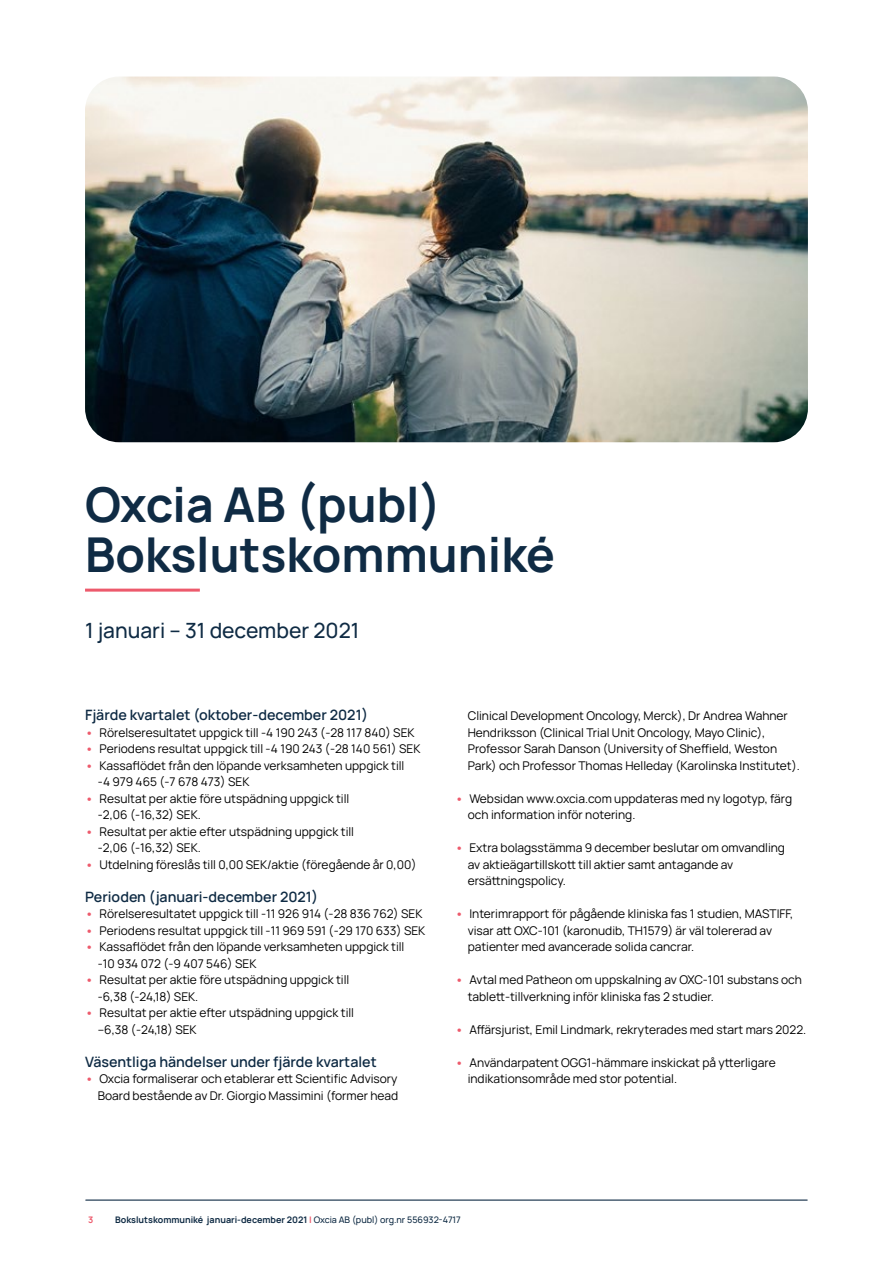
<style>
.page{position:relative;width:893px;height:1263px;background:#fff}
.page>*{position:absolute;margin:0;border:0;box-sizing:border-box;transform-origin:0 0}
.t1{font:700 48px/49.5px "Manrope";color:#0f2b44}
.Ingress{font:500 21px "Manrope";color:#0f2b44}
.t2{font:600 14.25px "Manrope";color:#0f2b44}
.t3{font:12px/16.5px "Manrope";color:#000}
.t4{font:700 9px "Manrope";color:#0f2b44}
.t5{font:700 9px "Manrope";color:#ed5a6c}
.s1{font-weight:700;color:#ed5a6c}
.s2{color:#ed5a6c}
.s3{font-weight:500}
</style>
<div class="page">
<hr style="left:86px;top:1199px;width:721px;height:2px;background:#0f2b44">
<hr style="left:85px;top:589px;width:115px;height:3px;background:#ed5a6c">
<img style="left:85px;top:77px;width:723px;height:365px">
<h1 class="t1" style="left:85px;top:478px;width:472px">Oxcia AB (publ)<br>Bokslutskommuniké</h1>
<p class="Ingress" style="left:85px;top:615px;width:276px">1 januari – 31 december 2021</p>
<h3 class="t2" style="left:85px;top:705px;width:284px">Fjärde kvartalet (oktober-december 2021)</h3>
<p class="t3" style="left:85px;top:723px;width:331px"><span class="s1">•</span> Rörelseresultatet uppgick till -4 190 243 (-28 117 840) SEK</p>
<p class="t3" style="left:85px;top:740px;width:337px"><span class="s1">•</span> Periodens resultat uppgick till -4 190 243 (-28 140 561) SEK</p>
<p class="t3" style="left:98px;top:756px;width:308px;text-indent:-13px"><span class="s1">•</span> Kassaflödet från den löpande verksamheten uppgick till -4 979 465 (-7 678 473) SEK</p>
<p class="t3" style="left:98px;top:789px;width:253px;text-indent:-13px"><span class="s1">•</span> Resultat per aktie före utspädning uppgick till -2,06 (-16,32) SEK.</p>
<p class="t3" style="left:98px;top:822px;width:258px;text-indent:-13px"><span class="s1">•</span> Resultat per aktie efter utspädning uppgick till -2,06 (-16,32) SEK.</p>
<p class="t3" style="left:85px;top:855px;width:333px"><span class="s1">•</span> Utdelning föreslås till 0,00 SEK/aktie (föregående år 0,00)</p>
<h3 class="t2" style="left:85px;top:886px;width:235px">Perioden (januari-december 2021)</h3>
<p class="t3" style="left:85px;top:905px;width:339px"><span class="s1">•</span> Rörelseresultatet uppgick till -11 926 914 (-28 836 762) SEK</p>
<p class="t3" style="left:85px;top:921px;width:342px"><span class="s1">•</span> Periodens resultat uppgick till -11 969 591 (-29 170 633) SEK</p>
<p class="t3" style="left:98px;top:938px;width:308px;text-indent:-13px"><span class="s1">•</span> Kassaflödet från den löpande verksamheten uppgick till -10 934 072 (-9 407 546) SEK</p>
<p class="t3" style="left:98px;top:971px;width:253px;text-indent:-13px"><span class="s1">•</span> Resultat per aktie före utspädning uppgick till -6,38 (-24,18) SEK.</p>
<p class="t3" style="left:98px;top:1004px;width:258px;text-indent:-13px"><span class="s1">•</span> Resultat per aktie efter utspädning uppgick till --6,38 (-24,18) SEK</p>
<h3 class="t2" style="left:85px;top:1051px;width:293px">Väsentliga händelser under fjärde kvartalet</h3>
<p class="t3" style="left:85px;top:1070px;width:315px;text-align:right"><span class="s1">•</span> Oxcia formaliserar och etablerar ett Scientific Advisory<br>Board bestående av Dr. Giorgio Massimini (former head</p>
<p class="t3" style="left:468px;top:707px;width:334px">Clinical Development Oncology, Merck), Dr Andrea Wahner Hendriksson (Clinical Trial Unit Oncology, Mayo Clinic), Professor Sarah Danson (University of Sheffield, Weston Park) och Professor Thomas Helleday (Karolinska Institutet).</p>
<p class="t3" style="left:468px;top:789px;width:326px;text-indent:-13px"><span class="s1">•</span> Websidan www.oxcia.com uppdateras med ny logotyp, färg och information inför notering.</p>
<p class="t3" style="left:468px;top:839px;width:319px;text-indent:-13px"><span class="s1">•</span> Extra bolagsstämma 9 december beslutar om omvandling av aktieägartillskott till aktier samt antagande av ersättningspolicy.</p>
<p class="t3" style="left:468px;top:905px;width:327px;text-indent:-13px"><span class="s1">•</span> Interimrapport för pågående kliniska fas 1 studien, MASTIFF, visar att OXC-101 (karonudib, TH1579) är väl tolererad av patienter med avancerade solida cancrar.</p>
<p class="t3" style="left:468px;top:971px;width:336px;text-indent:-13px"><span class="s1">•</span> Avtal med Patheon om uppskalning av OXC-101 substans och tablett-tillverkning inför kliniska fas 2 studier.</p>
<p class="t3" style="left:455px;top:1020px;width:353px"><span class="s1">•</span> Affärsjurist, Emil Lindmark, rekryterades med start mars 2022.</p>
<p class="t3" style="left:468px;top:1053px;width:310px;text-indent:-13px"><span class="s1">•</span> Användarpatent OGG1-hämmare inskickat på ytterligare indikationsområde med stor potential.</p>
<p class="t5" style="left:88px;top:1213px;width:7px">3</p>
<p class="t4" style="left:115px;top:1213px;width:347px">Bokslutskommuniké januari-december 2021 <span class="s2">|</span> <span class="s3">Oxcia AB (publ) org.nr 556932-4717</span></p>
</div>
